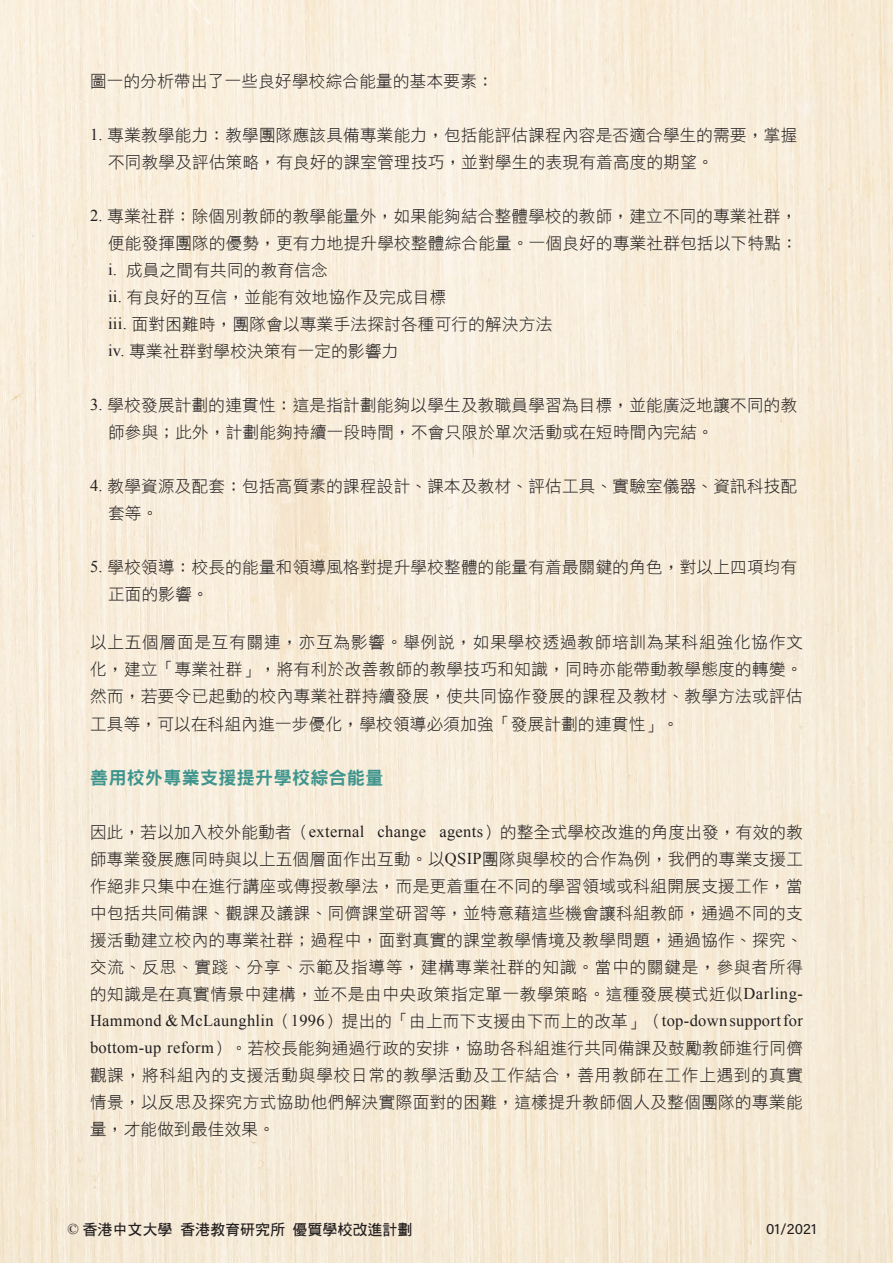
<style>
.page{position:relative;width:893px;height:1263px;background:#fff}
.page>*{position:absolute;margin:0;border:0;box-sizing:border-box;transform-origin:0 0}
.t1{font:18px "DFN Hei XB HK BF";letter-spacing:.02em;color:#3e958e}
.t2{font:16.5px/27px "DF Hei Lt HK BF";letter-spacing:.02em;color:#231f20;text-align:justify}
.t3{font:15px "DF Hei Bd HK BF";color:#231f20}
.t4{font:15px "Acumin Variable Concept";letter-spacing:.025em;color:#231f20}
.s1{font-family:"Times New Roman"}
</style>
<div class="page">
<img style="left:0;top:0;width:893px;height:1263px">
<p class="t2" style="left:90px;top:67px;width:405px">圖一的分析帶出了一些良好學校綜合能量的基本要素：</p>
<p class="t2" style="left:90px;top:121px;width:709px"><span class="s1">1.</span> 專業教學能力：教學團隊應該具備專業能力，包括能評估課程內容是否適合學生的需要，掌握</p>
<p class="t2" style="left:108px;top:148px;width:607px">不同教學及評估策略，有良好的課室管理技巧，並對學生的表現有着高度的期望。</p>
<p class="t2" style="left:90px;top:202px;width:709px"><span class="s1">2.</span> 專業社群：除個別教師的教學能量外，如果能夠結合整體學校的教師，建立不同的專業社群，</p>
<p class="t2" style="left:108px;top:229px;width:691px">便能發揮團隊的優勢，更有力地提升學校整體綜合能量。一個良好的專業社群包括以下特點：</p>
<p class="t2" style="left:108px;top:256px;width:221px"><span class="s1">i.</span> 成員之間有共同的教育信念</p>
<p class="t2" style="left:108px;top:283px;width:340px"><span class="s1">ii.</span> 有良好的互信，並能有效地協作及完成目標</p>
<p class="t2" style="left:108px;top:310px;width:446px"><span class="s1">iii.</span> 面對困難時，團隊會以專業手法探討各種可行的解決方法</p>
<p class="t2" style="left:108px;top:337px;width:292px"><span class="s1">iv.</span> 專業社群對學校決策有一定的影響力</p>
<p class="t2" style="left:90px;top:391px;width:709px"><span class="s1">3.</span> 學校發展計劃的連貫性：這是指計劃能夠以學生及教職員學習為目標，並能廣泛地讓不同的教</p>
<p class="t2" style="left:108px;top:418px;width:607px">師參與；此外，計劃能夠持續一段時間，不會只限於單次活動或在短時間內完結。</p>
<p class="t2" style="left:90px;top:472px;width:709px"><span class="s1">4.</span> 教學資源及配套：包括高質素的課程設計、課本及教材、評估工具、實驗室儀器、資訊科技配</p>
<p class="t2" style="left:108px;top:499px;width:52px">套等。</p>
<p class="t2" style="left:90px;top:553px;width:709px"><span class="s1">5.</span> 學校領導：校長的能量和領導風格對提升學校整體的能量有着最關鍵的角色，對以上四項均有</p>
<p class="t2" style="left:108px;top:580px;width:102px">正面的影響。</p>
<p class="t2" style="left:90px;top:629px;width:714px">以上五個層面是互有關連，亦互為影響。舉例說，如果學校透過教師培訓為某科組強化協作文化，建立「專業社群」，將有利於改善教師的教學技巧和知識，同時亦能帶動教學態度的轉變。然而，若要令已起動的校內專業社群持續發展，使共同協作發展的課程及教材、教學方法或評估</p>
<p class="t2" style="left:90px;top:710px;width:590px">工具等，可以在科組內進一步優化，學校領導必須加強「發展計劃的連貫性」。</p>
<p class="t1" style="left:90px;top:768px;width:295px">善用校外專業支援提升學校綜合能量</p>
<p class="t2" style="left:90px;top:818px;width:714px">因此，若以加入校外能動者（<span class="s1">external change agents</span>）的整全式學校改進的角度出發，有效的教師專業發展應同時與以上五個層面作出互動。以<span class="s1">QSIP</span>團隊與學校的合作為例，我們的專業支援工作絕非只集中在進行講座或傳授教學法，而是更着重在不同的學習領域或科組開展支援工作，當中包括共同備課、觀課及議課、同儕課堂研習等，並特意藉這些機會讓科組教師，通過不同的支援活動建立校內的專業社群；過程中，面對真實的課堂教學情境及教學問題，通過協作、探究、交流、反思、實踐、分享、示範及指導等，建構專業社群的知識。當中的關鍵是，參與者所得的知識是在真實情景中建構，並不是由中央政策指定單一教學策略。這種發展模式近似<span class="s1">Darling-Hammond &amp; McLaunghlin</span>（<span class="s1">1996</span>）提出的「由上而下支援由下而上的改革」（<span class="s1">top-down support for bottom-up reform</span>）。若校長能夠通過行政的安排，協助各科組進行共同備課及鼓勵教師進行同儕觀課，將科組內的支援活動與學校日常的教學活動及工作結合，善用教師在工作上遇到的真實情景，以反思及探究方式協助他們解決實際面對的困難，這樣提升教師個人及整個團隊的專業能</p>
<p class="t2" style="left:90px;top:1115px;width:186px">量，才能做到最佳效果。</p>
<p class="t3" style="left:67px;top:1221px;width:347px"><span class="s1">©</span> 香港中文大學 香港教育研究所 優質學校改進計劃</p>
<p class="t4" style="left:766px;top:1219px;width:52px">01/2021</p>
</div>
